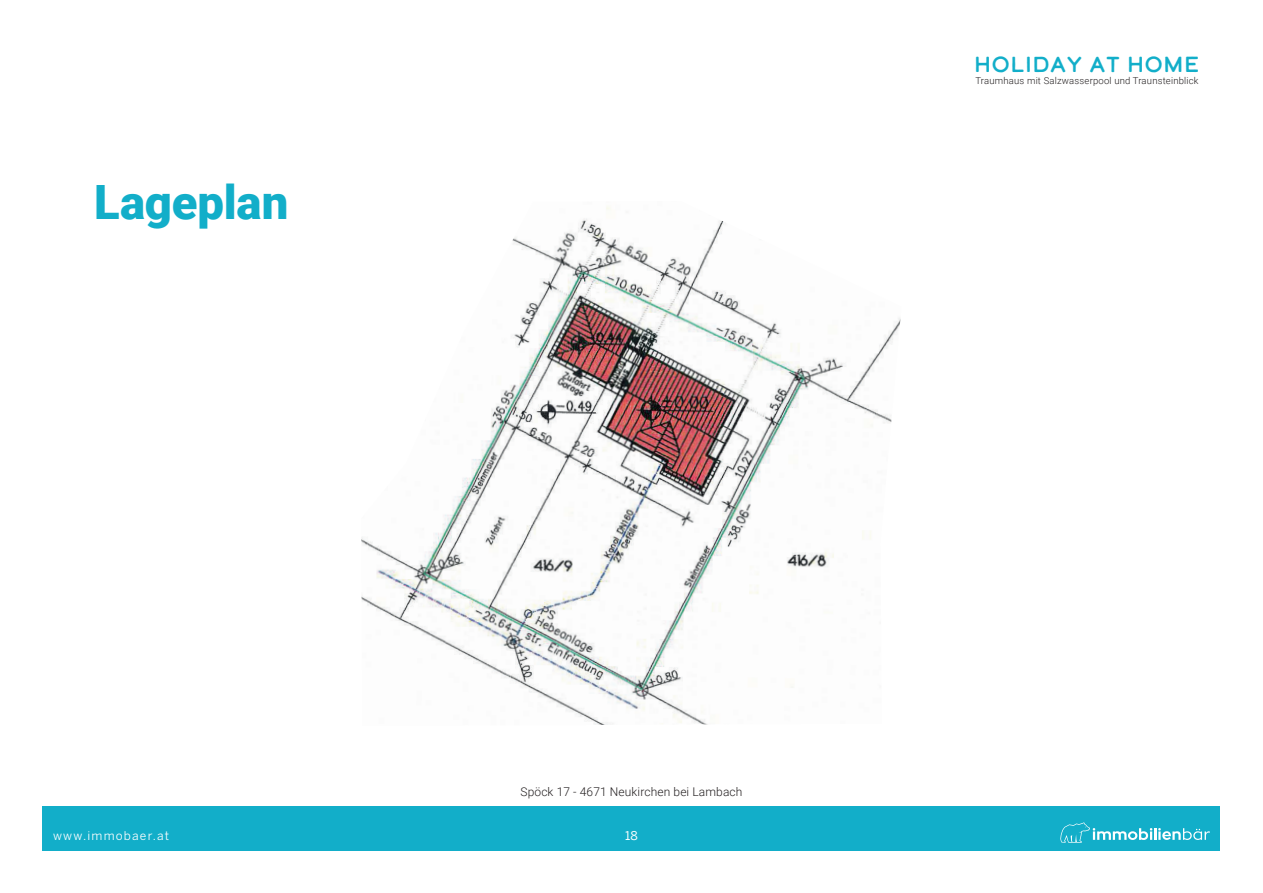
<style>
.page{position:relative;width:1263px;height:893px;background:#fff}
.page>*{position:absolute;margin:0;border:0;box-sizing:border-box;transform-origin:0 0}
.t1{font:900 47.25px "Roboto";letter-spacing:-.005em;color:#12aec9}
.t2{font:21.75px "Calder Dark";color:#12aec9}
.t3{font:300 12px "Roboto";letter-spacing:.01em;color:#231f20}
.t4{font:12px "Benton Sans";letter-spacing:.1em;color:#fff}
.t5{font:12px "Benton Sans";color:#fff}
.t6{font:300 9.45px "Roboto";letter-spacing:.02em;color:#231f20}
</style>
<div class="page">
<div style="left:43px;top:806px;width:1177px;height:44px;background:#12aec9"></div>
<svg style="left:1060px;top:822px;width:150px;height:21px"></svg>
<img style="left:361px;top:206px;width:540px;height:519px">
<h1 class="t1" style="left:94px;top:169px;width:196px">Lageplan</h1>
<p class="t3" style="left:520px;top:783px;width:223px">Spöck 17 - 4671 Neukirchen bei Lambach</p>
<p class="t4" style="left:53px;top:828px;width:118px">www.immobaer.at</p>
<p class="t5" style="left:625px;top:828px;width:14px">18</p>
<h2 class="t2" style="left:974px;top:50px;width:227px">HOLIDAY AT HOME</h2>
<p class="t6" style="left:975px;top:74px;width:225px">Traumhaus mit Salzwasserpool und Traunsteinblick</p>
</div>
